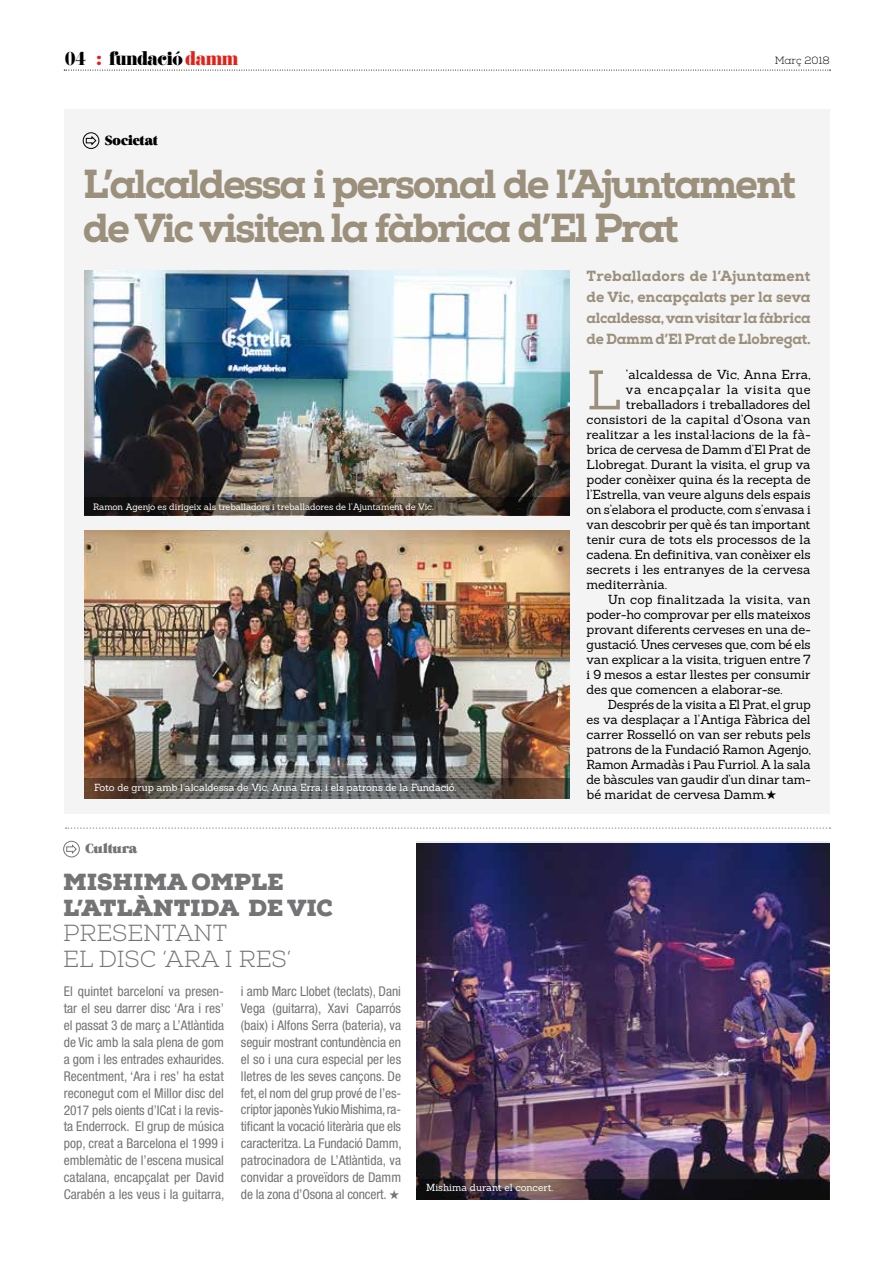
<style>
.page{position:relative;width:893px;height:1263px;background:#fff}
.page>*{position:absolute;margin:0;border:0;box-sizing:border-box;transform-origin:0 0}
.t1{font:55.65px "Nexa Slab";color:#9b907c}
.t2{font:800 40.5px/43.5px "Nexa Slab";letter-spacing:-.06em;color:#9b907c}
.t3{font:900 23.25px/25.5px "Nexa Slab";letter-spacing:-.005em;color:#747476}
.t4{font:300 23.25px/25.5px "Nexa Slab";letter-spacing:-.005em;color:#747476}
.t5{font:20.7px "Didoni URWD";letter-spacing:-.05em;color:#000}
.t6{font:800 14.7px/21px "Nexa Slab";letter-spacing:-.02em;color:#9b907c;text-align:justify}
.t7{font:condensed 13.5px/17px "Helvetica Neue";color:#747476;text-align:justify}
.t8{font:13.5px "Grumpy Black 36";color:#000}
.t9{font:13.5px "Grumpy Black 36";letter-spacing:-.03em;color:#747476}
.t10{font:12.75px "Sanchez";letter-spacing:-.005em;color:#000}
.t11{font:12.75px "Sanchez";letter-spacing:.015em;color:#000}
.t12{font:12.75px "Sanchez";letter-spacing:.02em;color:#000}
.t13{font:12.75px "Sanchez";letter-spacing:.05em;color:#000}
.t14{font:300 10.5px "Nexa Slab";color:#000}
.t15{font:10.05px "Sanchez";letter-spacing:-.005em;color:#fff}
.t16{font:9px "Sanchez";letter-spacing:-.005em;color:#fff}
.s1{color:#e32119}
</style>
<div class="page">
<div style="left:64px;top:110px;width:765px;height:704px;background:#f4f4f5"></div>
<div style="left:63px;top:841px;width:17px;height:16px;border:1px solid #747476;border-radius:50%"></div>
<svg style="left:66px;top:844px;width:11px;height:11px"></svg>
<svg style="left:66px;top:827px;width:764px;height:2px"></svg>
<img style="left:85px;top:271px;width:485px;height:227px">
<div style="left:83px;top:132px;width:16px;height:17px;border:1px solid #000;border-radius:50%"></div>
<svg style="left:86px;top:136px;width:11px;height:10px"></svg>
<svg style="left:85px;top:498px;width:485px;height:17px;background:#393029"></svg>
<img style="left:85px;top:531px;width:485px;height:248px">
<svg style="left:85px;top:779px;width:485px;height:20px;background:#5e5852"></svg>
<img style="left:417px;top:844px;width:412px;height:335px">
<svg style="left:64px;top:70px;width:767px;height:1px"></svg>
<svg style="left:417px;top:1179px;width:412px;height:20px;background:#2c2329"></svg>
<h3 class="t5" style="left:65px;top:46px;width:176px">04 <span class="s1">:</span> fundació <span class="s1">damm</span></h3>
<p class="t8" style="left:105px;top:132px;width:54px">Societat</p>
<p class="t14" style="left:775px;top:54px;width:57px">MARÇ 2018</p>
<h2 class="t2" style="left:83px;top:163px;width:715px">L’alcaldessa i personal de l’Ajuntament de Vic visiten la fàbrica d’El Prat</h2>
<p class="t16" style="left:93px;top:501px;width:342px">Ramon Agenjo es dirigeix als treballadors i treballadores de l’Ajuntament de Vic.</p>
<p class="t15" style="left:94px;top:780px;width:364px">Foto de grup amb l’alcaldessa de Vic, Anna Erra, i els patrons de la Fundació.</p>
<p class="t9" style="left:85px;top:841px;width:53px">Cultura</p>
<h3 class="t3" style="left:63px;top:869px;width:271px">MISHIMA OMPLE<br>L’ATLÀNTIDA DE VIC</h3>
<h3 class="t4" style="left:63px;top:921px;width:230px">PRESENTANT<br>EL DISC ‘ARA I RES’</h3>
<p class="t7" style="left:64px;top:982px;width:162px">El quintet barceloní va presen&shy;tar el seu darrer disc ‘Ara i res’ el passat 3 de març a L’Atlàntida de Vic amb la sala plena de gom a gom i les entrades exhaurides.<br>Recentment, ‘Ara i res’ ha estat reconegut com el Millor disc del 2017 pels oients d’ICat i la revis&shy;ta Enderrock. El grup de música pop, creat a Barcelona el 1999 i emblemàtic de l’escena musical catalana, encapçalat per David Carabén a les veus i la guitarra,</p>
<p class="t7" style="left:241px;top:982px;width:162px">i amb Marc Llobet (teclats), Dani Vega (guitarra), Xavi Caparrós (baix) i Alfons Serra (bateria), va seguir mostrant contundència en el so i una cura especial per les lletres de les seves cançons. De fet, el nom del grup prové de l’es&shy;criptor japonès Yukio Mishima, ra&shy;tificant la vocació literària que els caracteritza. La Fundació Damm, patrocinadora de L’Atlàntida, va convidar a proveïdors de Damm de la zona d’Osona al concert. ★</p>
<p class="t15" style="left:426px;top:1181px;width:129px">Mishima durant el concert.</p>
<p class="t6" style="left:587px;top:265px;width:226px">Treballadors de l’Ajuntament de Vic, encapçalats per la seva alcaldessa, van visitar la fàbrica de Damm d’El Prat de Llobregat.</p>
<h1 class="t1" style="left:587px;top:357px;width:36px">L</h1>
<p class="t10" style="left:626px;top:367px;width:186px">’alcaldessa de Vic, Anna Erra,</p>
<p class="t13" style="left:626px;top:382px;width:186px">va encapçalar la visita que</p>
<p class="t10" style="left:626px;top:397px;width:186px">treballadors i treballadores del</p>
<p class="t11" style="left:587px;top:412px;width:226px">consistori de la capital d’Osona van</p>
<p class="t10" style="left:587px;top:427px;width:226px">realitzar a les instal·lacions de la fà-</p>
<p class="t10" style="left:587px;top:442px;width:226px">brica de cervesa de Damm d’El Prat de</p>
<p class="t10" style="left:587px;top:457px;width:226px">Llobregat. Durant la visita, el grup va</p>
<p class="t10" style="left:587px;top:472px;width:226px">poder conèixer quina és la recepta de</p>
<p class="t10" style="left:587px;top:487px;width:226px">l’Estrella, van veure alguns dels espais</p>
<p class="t10" style="left:587px;top:502px;width:226px">on s’elabora el producte, com s’envasa i</p>
<p class="t10" style="left:587px;top:517px;width:226px">van descobrir per què és tan important</p>
<p class="t10" style="left:587px;top:532px;width:226px">tenir cura de tots els processos de la</p>
<p class="t10" style="left:587px;top:547px;width:226px">cadena. En definitiva, van conèixer els</p>
<p class="t10" style="left:587px;top:562px;width:226px">secrets i les entranyes de la cervesa</p>
<p class="t10" style="left:587px;top:577px;width:82px">mediterrània.</p>
<p class="t12" style="left:608px;top:592px;width:204px">Un cop finalitzada la visita, van</p>
<p class="t10" style="left:587px;top:607px;width:226px">poder-ho comprovar per ells mateixos</p>
<p class="t10" style="left:587px;top:622px;width:226px">provant diferents cerveses en una de-</p>
<p class="t10" style="left:587px;top:637px;width:226px">gustació. Unes cerveses que, com bé els</p>
<p class="t10" style="left:587px;top:652px;width:226px">van explicar a la visita, triguen entre 7</p>
<p class="t10" style="left:587px;top:667px;width:226px">i 9 mesos a estar llestes per consumir</p>
<p class="t10" style="left:587px;top:682px;width:197px">des que comencen a elaborar-se.</p>
<p class="t10" style="left:608px;top:697px;width:204px">Després de la visita a El Prat, el grup</p>
<p class="t10" style="left:587px;top:712px;width:226px">es va desplaçar a l’Antiga Fàbrica del</p>
<p class="t10" style="left:587px;top:727px;width:226px">carrer Rosselló on van ser rebuts pels</p>
<p class="t10" style="left:587px;top:742px;width:226px">patrons de la Fundació Ramon Agenjo,</p>
<p class="t10" style="left:587px;top:757px;width:226px">Ramon Armadàs i Pau Furriol. A la sala</p>
<p class="t10" style="left:587px;top:772px;width:226px">de bàscules van gaudir d’un dinar tam-</p>
<p class="t10" style="left:587px;top:787px;width:192px">bé maridat de cervesa Damm.★</p>
</div>
